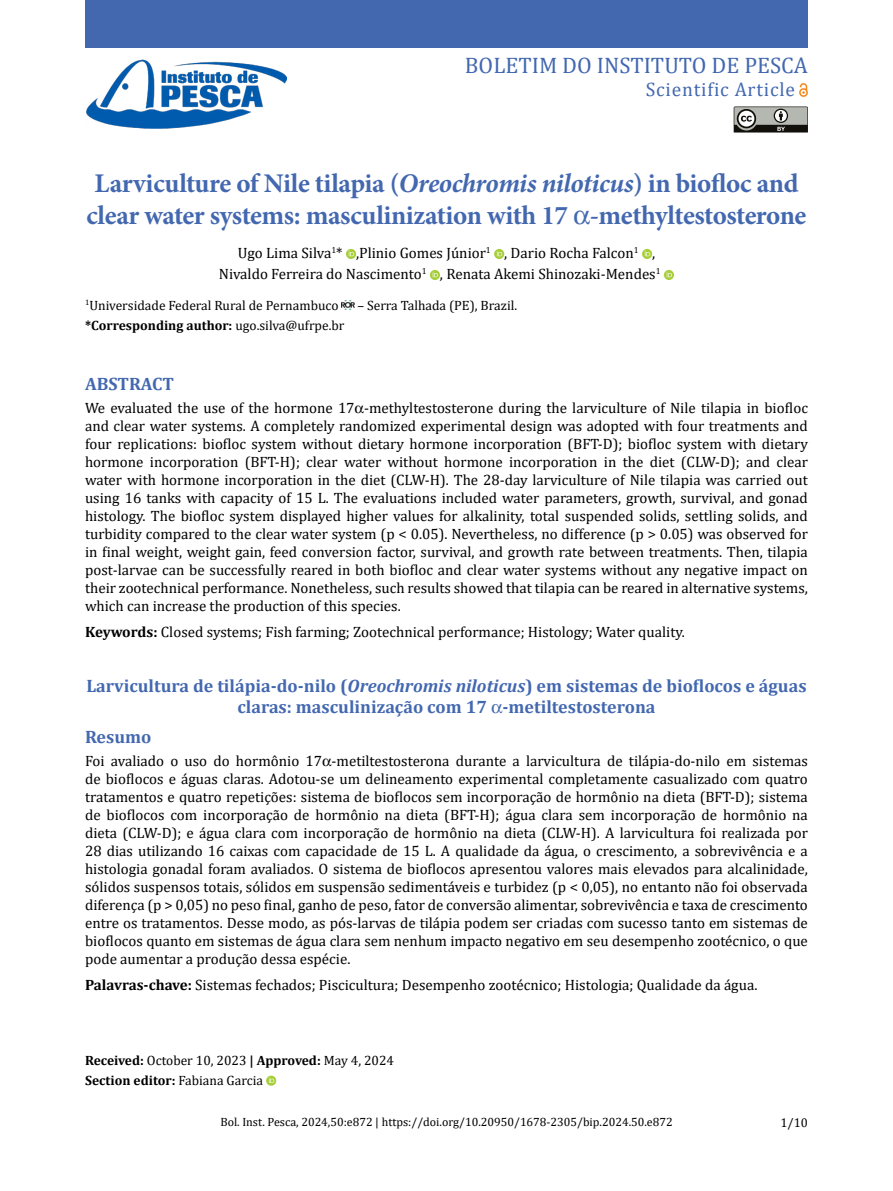
<style>
.page{position:relative;width:893px;height:1191px;background:#fff}
.page>*{position:absolute;margin:0;border:0;box-sizing:border-box;transform-origin:0 0}
.t1{font:700 27px/32.4px "Minion Pro";letter-spacing:-.015em;color:#4368b0}
.t2{font:22.5px "Cambria";color:#4368b0}
.t3{font:19.5px "Cambria";letter-spacing:.04em;color:#4368b0}
.t4{font:700 18px/21px "Cambria";color:#4368b0;text-align:center}
.t5{font:15px/18px "Cambria";color:#000;text-align:justify}
.t6{font:13.5px/20.1px "Cambria";color:#000}
.t7{font:700 13.5px "Cambria";color:#000}
.t8{font:12.75px "Cambria";color:#000}
.t9{font:12px "Cambria";color:#000}
.s1{font-style:italic}
.s2{font-weight:400}
.s3{font-weight:700}
</style>
<div class="page">
<svg style="left:800px;top:84px;width:8px;height:12px"></svg>
<div style="left:85px;top:0;width:723px;height:47px;background:#4368b0"></div>
<img style="left:86px;top:59px;width:200px;height:70px">
<svg style="left:734px;top:106px;width:74px;height:27px"></svg>
<svg style="left:346px;top:249px;width:10px;height:10px"></svg>
<svg style="left:349px;top:251px;width:5px;height:5px"></svg>
<svg style="left:494px;top:249px;width:10px;height:10px"></svg>
<svg style="left:497px;top:251px;width:5px;height:5px"></svg>
<svg style="left:642px;top:249px;width:10px;height:10px"></svg>
<svg style="left:645px;top:251px;width:5px;height:5px"></svg>
<svg style="left:430px;top:270px;width:10px;height:10px"></svg>
<svg style="left:433px;top:272px;width:5px;height:5px"></svg>
<svg style="left:664px;top:270px;width:10px;height:10px"></svg>
<svg style="left:667px;top:272px;width:5px;height:5px"></svg>
<svg style="left:342px;top:301px;width:12px;height:9px"></svg>
<svg style="left:266px;top:1075px;width:10px;height:10px"></svg>
<svg style="left:269px;top:1077px;width:5px;height:6px"></svg>
<h2 class="t2" style="left:465px;top:52px;width:345px">BOLETIM DO INSTITUTO DE PESCA</h2>
<h3 class="t3" style="left:646px;top:78px;width:151px">Scientific Article</h3>
<h1 class="t1" style="left:87px;top:167px;width:721px">Larviculture of Nile tilapia (<span class="s1">Oreochromis niloticus</span>) in biofloc and clear water systems: masculinization with 17 -methyltestosterone</h1>
<p class="t5" style="left:219px;top:242px;width:443px;line-height:21px;text-indent:19px">Ugo Lima Silva<sup>1</sup>* ,Plinio Gomes Júnior<sup>1</sup> , Dario Rocha Falcon<sup>1</sup> ,<br>Nivaldo Ferreira do Nascimento<sup>1</sup> , Renata Akemi Shinozaki-Mendes<sup>1</sup></p>
<p class="t6" style="left:85px;top:295px;width:255px"><sup>1</sup>Universidade Federal Rural de Pernambuco</p>
<p class="t6" style="left:357px;top:295px;width:161px">– Serra Talhada (PE), Brazil.</p>
<p class="t7" style="left:85px;top:316px;width:261px">*Corresponding author: <span class="s2">ugo.silva@ufrpe.br</span></p>
<p class="t4" style="left:85px;top:373px;width:91px">ABSTRACT</p>
<p class="t5" style="left:85px;top:398px;width:724px">We evaluated the use of the hormone 17 -methyltestosterone during the larviculture of Nile tilapia in biofloc and clear water systems. A completely randomized experimental design was adopted with four treatments and four replications: biofloc system without dietary hormone incorporation (BFT-D); biofloc system with dietary hormone incorporation (BFT-H); clear water without hormone incorporation in the diet (CLW-D); and clear water with hormone incorporation in the diet (CLW-H). The 28-day larviculture of Nile tilapia was carried out using 16 tanks with capacity of 15 L. The evaluations included water parameters, growth, survival, and gonad histology. The biofloc system displayed higher values for alkalinity, total suspended solids, settling solids, and turbidity compared to the clear water system (p &lt; 0.05). Nevertheless, no difference (p &gt; 0.05) was observed for in final weight, weight gain, feed conversion factor, survival, and growth rate between treatments. Then, tilapia post-larvae can be successfully reared in both biofloc and clear water systems without any negative impact on their zootechnical performance. Nonetheless, such results showed that tilapia can be reared in alternative systems, which can increase the production of this species.</p>
<p class="t5" style="left:85px;top:623px;width:601px"><span class="s3">Keywords:</span> Closed systems; Fish farming; Zootechnical performance; Histology; Water quality.</p>
<p class="t4" style="left:86px;top:675px;width:722px">Larvicultura de tilápia-do-nilo (<span class="s1">Oreochromis niloticus</span>) em sistemas de bioflocos e águas claras: masculinização com 17 -metiltestosterona</p>
<p class="t4" style="left:85px;top:726px;width:68px">Resumo</p>
<p class="t5" style="left:85px;top:751px;width:724px">Foi avaliado o uso do hormônio 17 -metiltestosterona durante a larvicultura de tilápia-do-nilo em sistemas de bioflocos e águas claras. Adotou-se um delineamento experimental completamente casualizado com quatro tratamentos e quatro repetições: sistema de bioflocos sem incorporação de hormônio na dieta (BFT-D); sistema de bioflocos com incorporação de hormônio na dieta (BFT-H); água clara sem incorporação de hormônio na dieta (CLW-D); e água clara com incorporação de hormônio na dieta (CLW-H). A larvicultura foi realizada por 28 dias utilizando 16 caixas com capacidade de 15 L. A qualidade da água, o crescimento, a sobrevivência e a histologia gonadal foram avaliados. O sistema de bioflocos apresentou valores mais elevados para alcalinidade, sólidos suspensos totais, sólidos em suspensão sedimentáveis e turbidez (p &lt; 0,05), no entanto não foi observada diferença (p &gt; 0,05) no peso final, ganho de peso, fator de conversão alimentar, sobrevivência e taxa de crescimento entre os tratamentos. Desse modo, as pós-larvas de tilápia podem ser criadas com sucesso tanto em sistemas de bioflocos quanto em sistemas de água clara sem nenhum impacto negativo em seu desempenho zootécnico, o que pode aumentar a produção dessa espécie.</p>
<p class="t5" style="left:85px;top:976px;width:674px"><span class="s3">Palavras-chave:</span> Sistemas fechados; Piscicultura; Desempenho zootécnico; Histologia; Qualidade da água.</p>
<p class="t6" style="left:85px;top:1050px;width:310px"><span class="s3">Received:</span> October 10, 2023 <span class="s3">| Approved:</span> May 4, 2024<br><span class="s3">Section editor:</span> Fabiana Garcia</p>
<p class="t9" style="left:220px;top:1114px;width:454px">Bol. Inst. Pesca, 2024,50:e872 | https://doi.org/10.20950/1678-2305/bip.2024.50.e872</p>
<p class="t8" style="left:780px;top:1115px;width:29px">1/10</p>
</div>
